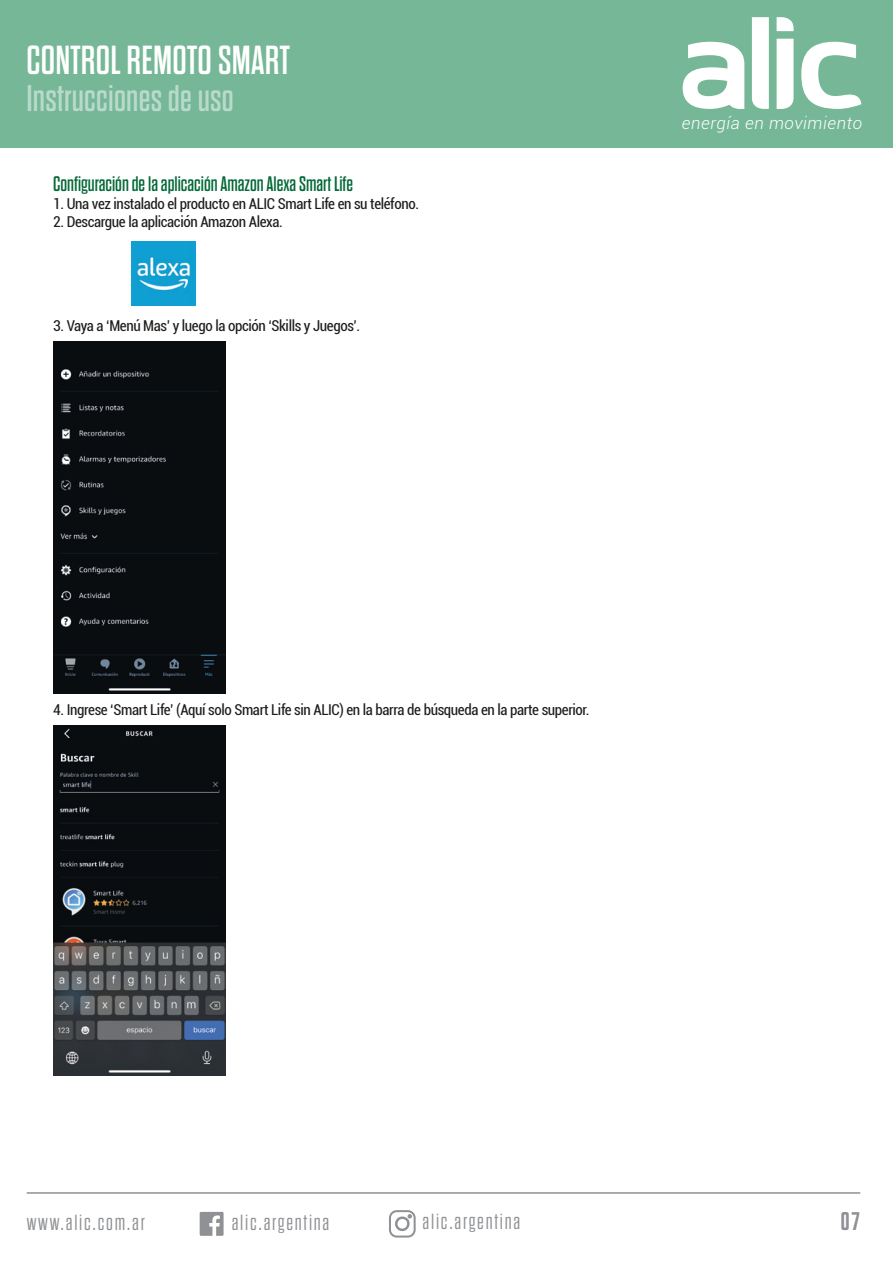
<style>
.page{position:relative;width:893px;height:1263px;background:#fff}
.page>*{position:absolute;margin:0;border:0;box-sizing:border-box;transform-origin:0 0}
.t1{font:40.5px "Dharma Gothic E";letter-spacing:.005em;color:#fff}
.t2{font:37.2px "Dharma Gothic E";letter-spacing:.01em;color:rgb(255 255 255/.5)}
.t3{font:700 25.5px "Dharma Gothic E";color:#8f9194}
.t4{font:300 21.9px "Dharma Gothic E";letter-spacing:.08em;color:#8f9194}
.t5{font:21px "Dharma Gothic E";color:#056938}
.t6{font:italic 300 16.95px "Roboto";letter-spacing:.035em;color:#fff}
.t7{font:condensed 15px "Roboto";letter-spacing:-.025em;color:#1d1d1b}
</style>
<div class="page">
<div style="left:0;top:0;width:893px;height:148px;background:#75b796"></div>
<svg style="left:683px;top:42px;width:61px;height:67px"></svg>
<svg style="left:777px;top:17px;width:16px;height:14px"></svg>
<svg style="left:777px;top:39px;width:16px;height:70px"></svg>
<svg style="left:752px;top:17px;width:17px;height:92px"></svg>
<svg style="left:801px;top:42px;width:60px;height:67px"></svg>
<svg style="left:200px;top:1212px;width:24px;height:24px"></svg>
<hr style="left:27px;top:1192px;width:833px;height:2px;background:#8f9194">
<div style="left:389px;top:1210px;width:27px;height:27px;border:2px solid #8f9194;border-radius:7px"></div>
<div style="left:395px;top:1216px;width:15px;height:15px;border:2px solid #8f9194;border-radius:50%"></div>
<svg style="left:408px;top:1214px;width:4px;height:4px"></svg>
<img style="left:54px;top:726px;width:172px;height:349px">
<img style="left:54px;top:342px;width:172px;height:351px">
<img style="left:131px;top:242px;width:64px;height:63px">
<h1 class="t1" style="left:26px;top:40px;width:265px">CONTROL REMOTO SMART</h1>
<h2 class="t2" style="left:26px;top:80px;width:209px">Instrucciones de uso</h2>
<h3 class="t5" style="left:53px;top:174px;width:301px">Configuración de la aplicación Amazon Alexa Smart Life</h3>
<p class="t7" style="left:53px;top:194px;width:367px">1. Una vez instalado el producto en ALIC Smart Life en su teléfono.</p>
<p class="t7" style="left:53px;top:212px;width:231px">2. Descargue la aplicación Amazon Alexa.</p>
<p class="t7" style="left:53px;top:315px;width:309px">3. Vaya a ‘Menú Mas’ y luego la opción ‘Skills y Juegos’.</p>
<p class="t6" style="left:682px;top:111px;width:182px">energía en movimiento</p>
<p class="t7" style="left:53px;top:699px;width:538px">4. Ingrese ‘Smart Life’ (Aquí solo Smart Life sin ALIC) en la barra de búsqueda en la parte superior.</p>
<h3 class="t4" style="left:27px;top:1211px;width:120px">www.alic.com.ar</h3>
<h3 class="t4" style="left:232px;top:1211px;width:99px">alic.argentina</h3>
<h3 class="t4" style="left:423px;top:1211px;width:99px">alic.argentina</h3>
<h3 class="t3" style="left:841px;top:1208px;width:20px">07</h3>
</div>
